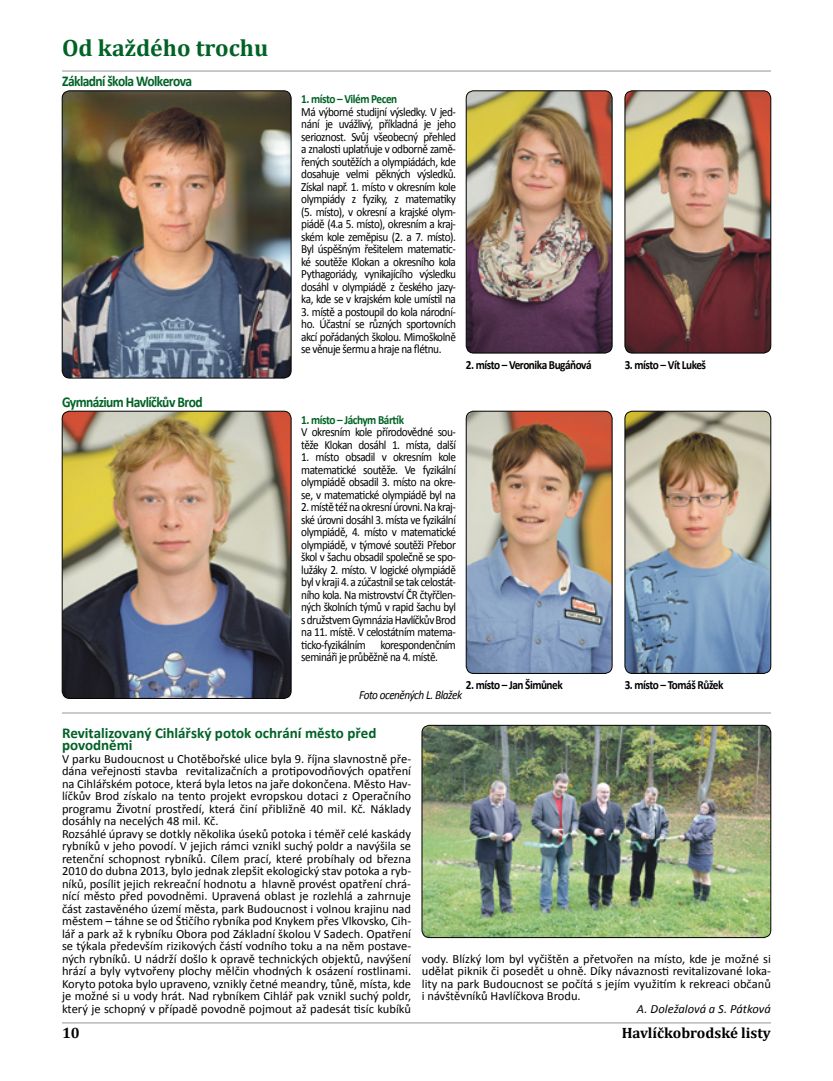
<style>
.page{position:relative;width:833px;height:1081px;background:#fff}
.page>*{position:absolute;margin:0;border:0;box-sizing:border-box;transform-origin:0 0}
.t1{font:700 23.75px "Cambria";color:#006225}
.t2{font:700 15px/12.5px "Calibri";letter-spacing:-.005em;color:#006225}
.t3{font:700 15px "Calibri";letter-spacing:-.045em;color:#006225;scale:.9 1}
.t4{font:700 15px "Cambria";color:#000}
.t5{font:12.5px/12.5px "Calibri";color:#000}
.t6{font:12.5px/12.5px "Calibri";color:#000;text-align:justify;scale:.9 1}
.t7{font:700 12.5px "Calibri";letter-spacing:-.04em;color:#000;scale:.9 1}
.t8{font:12.5px/12.5px "Calibri";letter-spacing:-.04em;color:#000;scale:.9 1}
.t9{font:700 12.5px "Calibri";letter-spacing:-.04em;color:#006225;scale:.9 1}
.t10{font:italic 12.5px "Calibri";letter-spacing:-.005em;color:#000}
.t11{font:italic 12.5px "Calibri";letter-spacing:-.03em;color:#000;scale:.9 1}
</style>
<div class="page">
<hr style="left:62px;top:71px;width:709px;height:1px;background:#939598">
<hr style="left:62px;top:1022px;width:709px;height:1px;background:#939598">
<hr style="left:62px;top:712px;width:709px;height:1px;background:#939598">
<img style="left:62px;top:91px;width:229px;height:287px">
<div style="left:62px;top:91px;width:229px;height:287px;border:1px solid #000;border-radius:8px"></div>
<img style="left:625px;top:91px;width:146px;height:262px">
<div style="left:625px;top:91px;width:146px;height:262px;border:1px solid #000;border-radius:8px"></div>
<img style="left:466px;top:91px;width:146px;height:262px">
<div style="left:466px;top:91px;width:146px;height:262px;border:1px solid #000;border-radius:8px"></div>
<img style="left:62px;top:411px;width:229px;height:287px">
<div style="left:62px;top:411px;width:229px;height:287px;border:1px solid #000;border-radius:8px"></div>
<img style="left:625px;top:411px;width:146px;height:262px">
<div style="left:625px;top:411px;width:146px;height:262px;border:1px solid #000;border-radius:8px"></div>
<img style="left:466px;top:411px;width:146px;height:262px">
<div style="left:466px;top:411px;width:146px;height:262px;border:1px solid #000;border-radius:8px"></div>
<img style="left:422px;top:725px;width:349px;height:212px">
<div style="left:422px;top:725px;width:349px;height:212px;border:1px solid #000;border-radius:8px"></div>
<h1 class="t1" style="left:62px;top:33px;width:208px">Od každého trochu</h1>
<p class="t3" style="left:62px;top:72px;width:146px">Základní škola Wolkerova</p>
<p class="t3" style="left:62px;top:392px;width:158px">Gymnázium Havlíčkův Brod</p>
<p class="t9" style="left:301px;top:91px;width:108px">1. místo – Vilém Pecen</p>
<p class="t6" style="left:301px;top:105px;width:173px">Má výborné studijní výsledky. V jed&shy;nání je uvážlivý, příkladná je jeho serioznost. Svůj všeobecný přehled a znalosti uplatňuje v odborně zamě&shy;řených soutěžích a olympiádách, kde dosahuje velmi pěkných výsledků.<br>Získal např. 1. místo v okresním kole olympiády z fyziky, z matematiky (5. místo), v okresní a krajské olym&shy;piádě (4.a 5. místo), okresním a kraj&shy;ském kole zeměpisu (2. a 7. místo).<br>Byl úspěšným řešitelem matematic&shy;ké soutěže Klokan a okresního kola Pythagoriády, vynikajícího výsledku dosáhl v olympiádě z českého jazy&shy;ka, kde se v krajském kole umístil na</p>
<p class="t6" style="left:301px;top:305px;width:173px">3. místě a postoupil do kola národní&shy;ho. Účastní se různých sportovních akcí pořádaných školou. Mimoškolně se věnuje šermu a hraje na flétnu.</p>
<p class="t7" style="left:466px;top:357px;width:141px">2. místo – Veronika Bugáňová</p>
<p class="t7" style="left:624px;top:357px;width:92px">3. místo – Vít Lukeš</p>
<p class="t9" style="left:301px;top:412px;width:116px">1. místo – Jáchym Bártík</p>
<p class="t8" style="left:301px;top:425px;width:173px">V okresním kole přírodovědné sou&shy;těže Klokan dosáhl 1. místa, další</p>
<p class="t6" style="left:301px;top:450px;width:173px">1. místo obsadil v okresním kole matematické soutěže. Ve fyzikální olympiádě obsadil 3. místo na okre&shy;se, v matematické olympiádě byl na</p>
<p class="t6" style="left:301px;top:500px;width:173px">2. místě též na okresní úrovni. Na kraj&shy;ské úrovni dosáhl 3. místa ve fyzikální olympiádě, 4. místo v matematické olympiádě, v týmové soutěži Přebor škol v šachu obsadil společně se spo&shy;lužáky 2. místo. V logické olympiádě byl v kraji 4. a zúčastnil se tak celostát&shy;ního kola. Na mistrovství ČR čtyřčlen&shy;ných školních týmů v rapid šachu byl sdružstvem Gymnázia Havlíčkův Brod na 11. místě. V celostátním matema&shy;ticko-fyzikálním korespondenčním semináři je průběžně na 4. místě.</p>
<p class="t11" style="left:359px;top:687px;width:116px">Foto oceněných L. Blažek</p>
<p class="t7" style="left:466px;top:677px;width:109px">2. místo – Jan Šimůnek</p>
<p class="t7" style="left:624px;top:677px;width:111px">3. místo – Tomáš Růžek</p>
<p class="t2" style="left:62px;top:726px;width:316px">Revitalizovaný Cihlářský potok ochrání město před povodněmi</p>
<p class="t5" style="left:62px;top:752px;width:351px">V parku Budoucnost u Chotěbořské ulice byla 9. října slavnostně pře&shy;dána veřejnosti stavba revitalizačních a protipovodňových opatření na Cihlářském potoce, která byla letos na jaře dokončena. Město Hav&shy;líčkův Brod získalo na tento projekt evropskou dotaci z Operačního programu Životní prostředí, která činí přibližně 40 mil. Kč. Náklady dosáhly na necelých 48 mil. Kč.<br>Rozsáhlé úpravy se dotkly několika úseků potoka i téměř celé kaskády rybníků v jeho povodí. V jejich rámci vznikl suchý poldr a navýšila se retenční schopnost rybníků. Cílem prací, které probíhaly od března 2010 do dubna 2013, bylo jednak zlepšit ekologický stav potoka a ryb&shy;níků, posílit jejich rekreační hodnotu a hlavně provést opatření chrá&shy;nící město před povodněmi. Upravená oblast je rozlehlá a zahrnuje část zastavěného území města, park Budoucnost i volnou krajinu nad městem – táhne se od Štičího rybníka pod Knykem přes Vlkovsko, Cih&shy;lář a park až k rybníku Obora pod Základní školou V Sadech. Opatření se týkala především rizikových částí vodního toku a na něm postave&shy;ných rybníků. U nádrží došlo k opravě technických objektů, navýšení hrází a byly vytvořeny plochy mělčin vhodných k osázení rostlinami.<br>Koryto potoka bylo upraveno, vznikly četné meandry, tůně, místa, kde je možné si u vody hrát. Nad rybníkem Cihlář pak vznikl suchý poldr, který je schopný v případě povodně pojmout až padesát tisíc kubíků</p>
<p class="t5" style="left:422px;top:952px;width:351px;text-align:justify">vody. Blízký lom byl vyčištěn a přetvořen na místo, kde je možné si udělat piknik či posedět u ohně. Díky návaznosti revitalizované loka&shy;lity na park Budoucnost se počítá s jejím využitím k rekreaci občanů i návštěvníků Havlíčkova Brodu.</p>
<p class="t10" style="left:637px;top:1001px;width:135px">A. Doležalová a S. Pátková</p>
<p class="t4" style="left:62px;top:1024px;width:19px">10</p>
<p class="t4" style="left:621px;top:1024px;width:151px">Havlíčkobrodské listy</p>
</div>
